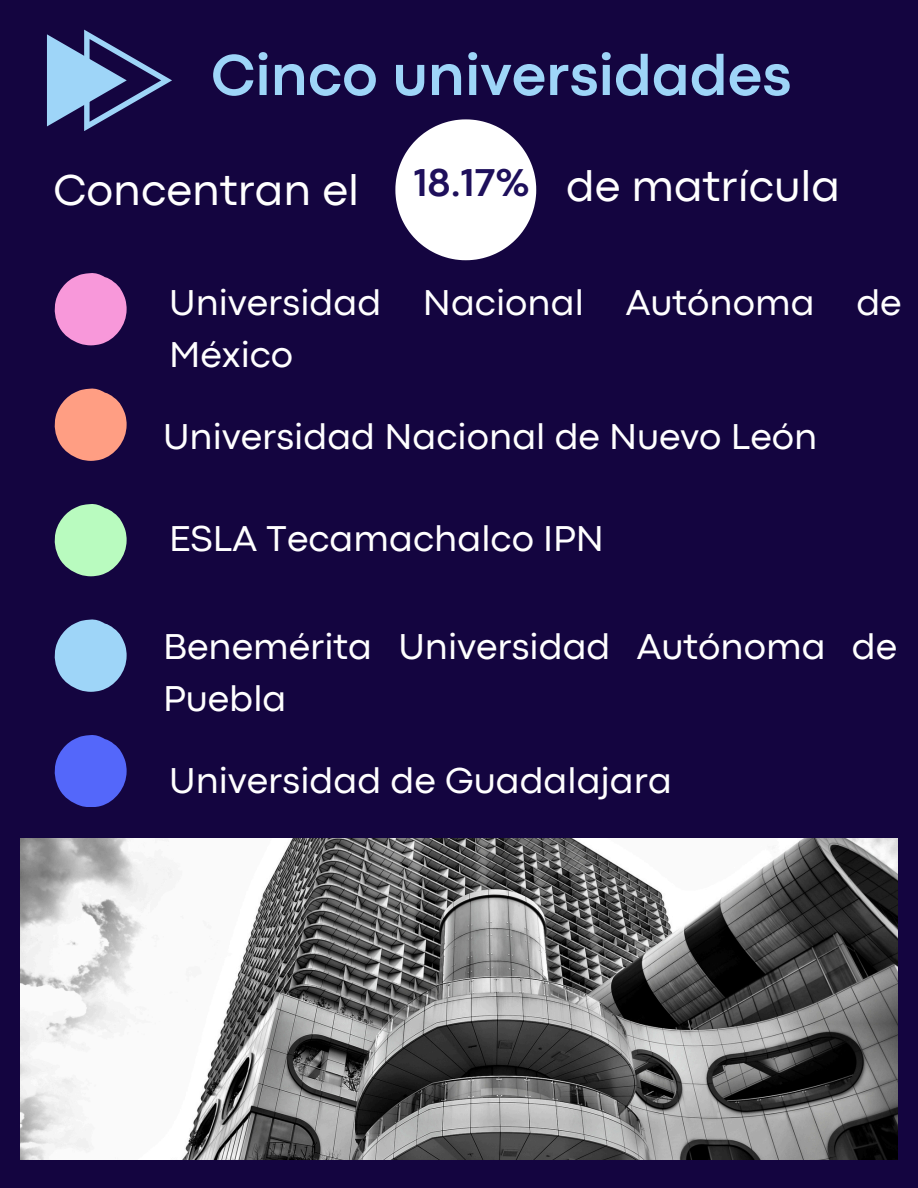
<style>
.page{position:relative;width:918px;height:1188px;background:#140540}
.page>*{position:absolute;margin:0;border:0;box-sizing:border-box;transform-origin:0 0}
.t1{font:700 60px "Codec Pro";color:#9ed5f8}
.t2{font:45px "Codec Pro";color:#fff}
.t3{font:700 40.5px "Codec Pro";color:#1e0f5b}
.t4{font:37.5px/51.8px "Codec Pro";color:#fff}
</style>
<div class="page">
<img style="left:21px;top:839px;width:876px;height:321px">
<svg style="left:54px;top:273px;width:73px;height:72px"></svg>
<svg style="left:54px;top:388px;width:73px;height:73px"></svg>
<svg style="left:54px;top:504px;width:73px;height:72px"></svg>
<svg style="left:54px;top:735px;width:73px;height:72px"></svg>
<svg style="left:54px;top:619px;width:73px;height:73px"></svg>
<svg style="left:395px;top:119px;width:141px;height:141px"></svg>
<svg style="left:47px;top:30px;width:125px;height:101px"></svg>
<h3 class="t1" style="left:211px;top:54px;width:582px">Cinco universidades</h3>
<p class="t2" style="left:53px;top:174px;width:307px">Concentran el</p>
<p class="t3" style="left:414px;top:169px;width:118px">18.17%</p>
<p class="t2" style="left:566px;top:170px;width:276px">de matrícula</p>
<p class="t4" style="left:169px;top:279px;width:734px">Universidad Nacional Autónoma de<br>México</p>
<p class="t4" style="left:163px;top:414px;width:656px">Universidad Nacional de Nuevo León</p>
<h2 class="t4" style="left:169px;top:515px;width:436px">ESLA Tecamachalco IPN</h2>
<h1 class="t4" style="left:163px;top:623px;width:735px">Benemérita Universidad Autónoma de<br>Puebla</h1>
<h3 class="t4" style="left:169px;top:757px;width:504px">Universidad de Guadalajara</h3>
</div>
